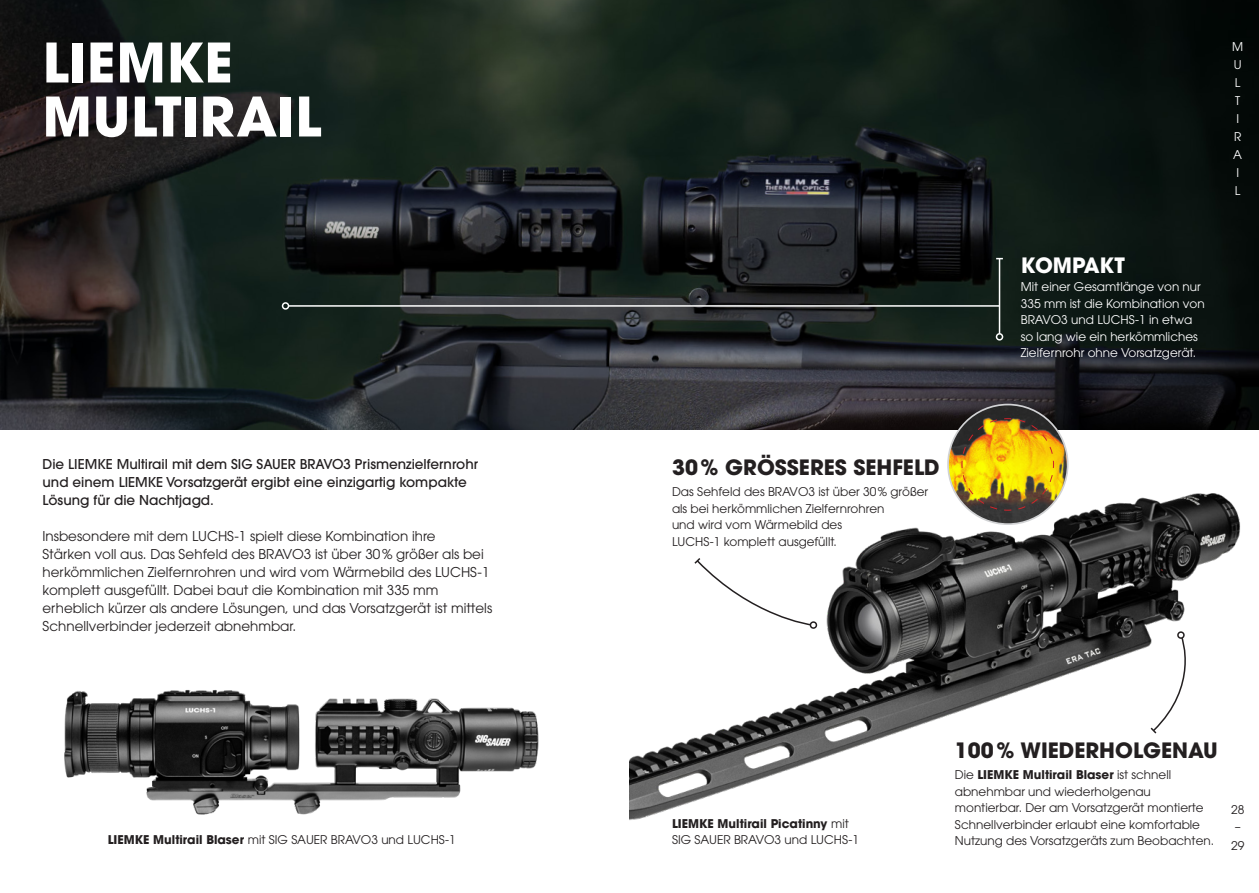
<style>
.page{position:relative;width:1259px;height:893px;background:#fff}
.page>*{position:absolute;margin:0;border:0;box-sizing:border-box;transform-origin:0 0}
.Head_36{font:700 54px/54px "ITC Avant Garde Pro";letter-spacing:.01em;color:#fff}
.Copy_H2_schwarz_14pt{font:700 21px "ITC Avant Garde Pro";color:#231f20}
.Copy_H2_weiß_14pt{font:700 21px "ITC Avant Garde Pro";color:#fff}
.Copy_schwarz_9pt{font:13.5px/18px "ITC Avant Garde Pro";color:#231f20}
.Copy_schwarz_9pt-2{font:500 13.5px/18px "ITC Avant Garde Pro";color:#231f20}
.Copy_schwarz_9pt-3{font:12px/16.5px "ITC Avant Garde Pro";color:#231f20}
.Copy_weiß_9pt{font:12px/16.5px "ITC Avant Garde Pro";color:#231f20;text-align:center}
.Copy_weiß_9pt-2{font:12px/16.5px "ITC Avant Garde Pro";color:#fff}
.senkrecht_schwarz_8p{font:12px "ITC Avant Garde Pro";color:#fff}
.s1{font-weight:700}
</style>
<div class="page">
<img style="left:0;top:0;width:1259px;height:429px">
<img style="left:64px;top:690px;width:475px;height:125px">
<hr style="left:288px;top:305px;width:711px;height:2px;background:#fff">
<div style="left:282px;top:302px;width:7px;height:8px;border:2px solid #fff;border-radius:50%"></div>
<hr style="left:998px;top:259px;width:2px;height:75px;background:#fff">
<div style="left:995px;top:333px;width:8px;height:8px;border:2px solid #fff;border-radius:50%"></div>
<img style="left:629px;top:439px;width:612px;height:381px">
<img style="left:948px;top:405px;width:119px;height:119px;border-radius:60px">
<div style="left:947px;top:404px;width:121px;height:121px;border:2px solid #d1d2d4;border-radius:50%"></div>
<svg style="left:961px;top:418px;width:93px;height:93px;background:#ba9b19"></svg>
<svg style="left:1149px;top:630px;width:50px;height:105px"></svg>
<svg style="left:693px;top:556px;width:126px;height:75px"></svg>
<p class="Head_36" style="left:43px;top:35px;width:280px">LIEMKE<br>MULTIRAIL</p>
<p class="Copy_schwarz_9pt-2" style="left:43px;top:455px;width:437px">Die LIEMKE Multirail mit dem SIG SAUER BRAVO3 Prismenzielfernrohr und einem LIEMKE Vorsatzgerät ergibt eine einzigartig kompakte<br>Lösung für die Nachtjagd.</p>
<p class="Copy_schwarz_9pt" style="left:43px;top:527px;width:451px">Insbesondere mit dem LUCHS-1 spielt diese Kombination ihre<br>Stärken voll aus. Das Sehfeld des BRAVO3 ist über 30% größer als bei herkömmlichen Zielfernrohren und wird vom Wärmebild des LUCHS-1 komplett ausgefüllt. Dabei baut die Kombination mit 335 mm erheblich kürzer als andere Lösungen, und das Vorsatzgerät ist mittels Schnellverbinder jederzeit abnehmbar.</p>
<p class="Copy_schwarz_9pt-3" style="left:108px;top:831px;width:350px"><span class="s1">LIEMKE Multirail Blaser</span> mit SIG SAUER BRAVO3 und LUCHS-1</p>
<p class="Copy_H2_schwarz_14pt" style="left:672px;top:453px;width:269px">30% GRÖSSERES SEHFELD</p>
<p class="Copy_schwarz_9pt-3" style="left:672px;top:484px;width:257px">Das Sehfeld des BRAVO3 ist über 30% größer als bei herkömmlichen Zielfernrohren<br>und wird vom Wärmebild des<br>LUCHS-1 komplett ausgefüllt.</p>
<p class="Copy_H2_weiß_14pt" style="left:1020px;top:252px;width:106px">KOMPAKT</p>
<p class="Copy_weiß_9pt-2" style="left:1020px;top:279px;width:185px">Mit einer Gesamtlänge von nur<br>335 mm ist die Kombination von<br>BRAVO3 und LUCHS-1 in etwa so lang wie ein herkömmliches<br>Zielfernrohr ohne Vorsatzgerät.</p>
<p class="senkrecht_schwarz_8p" style="left:1232px;top:40px;width:13px">M</p>
<p class="senkrecht_schwarz_8p" style="left:1233px;top:58px;width:9px">U</p>
<p class="senkrecht_schwarz_8p" style="left:1235px;top:76px;width:7px">L</p>
<p class="senkrecht_schwarz_8p" style="left:1235px;top:94px;width:7px">T</p>
<p class="senkrecht_schwarz_8p" style="left:1236px;top:112px;width:4px">I</p>
<p class="senkrecht_schwarz_8p" style="left:1234px;top:130px;width:9px">R</p>
<p class="senkrecht_schwarz_8p" style="left:1233px;top:148px;width:10px">A</p>
<p class="senkrecht_schwarz_8p" style="left:1236px;top:166px;width:4px">I</p>
<p class="senkrecht_schwarz_8p" style="left:1235px;top:184px;width:7px">L</p>
<p class="Copy_schwarz_9pt-3" style="left:672px;top:815px;width:189px"><span class="s1">LIEMKE Multirail Picatinny</span> mit<br>SIG SAUER BRAVO3 und LUCHS-1</p>
<p class="Copy_H2_schwarz_14pt" style="left:955px;top:736px;width:264px">100% WIEDERHOLGENAU</p>
<p class="Copy_weiß_9pt" style="left:955px;top:766px;width:261px;text-align:left">Die <span class="s1">LIEMKE Multirail Blaser</span> ist schnell abnehmbar und wiederholgenau montierbar. Der am Vorsatzgerät montierte Schnellverbinder erlaubt eine komfortable Nutzung des Vorsatzgeräts zum Beobachten.</p>
<p class="Copy_weiß_9pt" style="left:1231px;top:801px;width:15px;line-height:18px">28 –<br>29</p>
</div>
